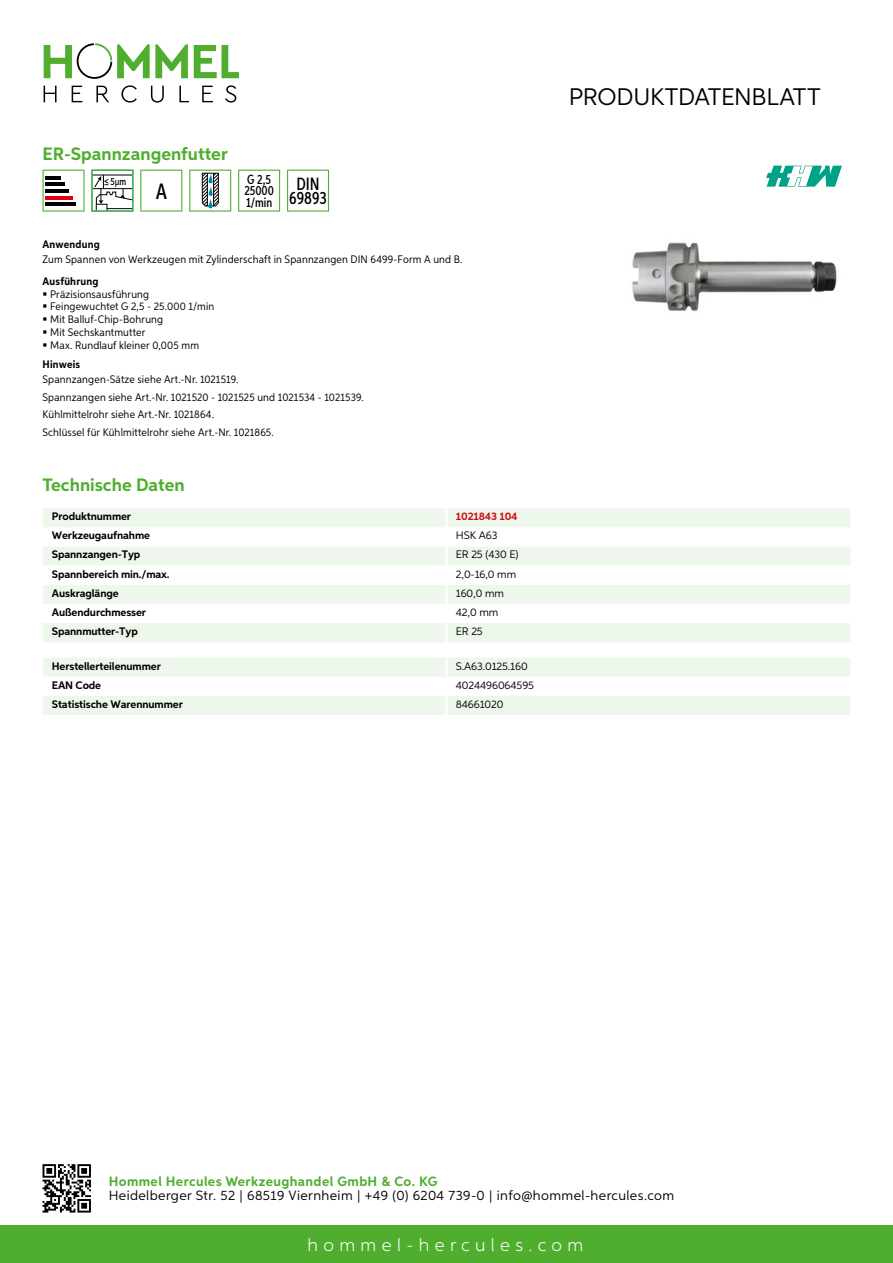
<style>
.page{position:relative;width:893px;height:1263px;background:#fff}
.page>*{position:absolute;margin:0;border:0;box-sizing:border-box;transform-origin:0 0}
.t1{font:24px "Aspira";letter-spacing:-.01em;color:#000}
.t2{font:500 22.2px "Aspira XX Nar";color:#000}
.t3{font:700 18px "Aspira";color:#50ae2f}
.t4{font:300 18px "Aspira";letter-spacing:.3em;color:#fff}
.t5{font:500 17.85px/14.9px "Aspira XX Nar";color:#000;text-align:center}
.t6{font:13.5px "Aspira";letter-spacing:.03em;color:#000}
.t7{font:700 13.5px "Aspira";letter-spacing:.03em;color:#50ae2f}
.t8{font:500 13.35px/11.9px "Aspira XX Nar";color:#000}
.t9{font:10.95px/12.8px "Aspira Nar";letter-spacing:.015em;color:#000}
.t10{font:700 10.95px "Aspira";letter-spacing:-.01em;color:#000}
.t11{font:10.95px "Aspira";letter-spacing:-.01em;color:#000}
.t12{font:700 10.95px "Aspira Nar";letter-spacing:.02em;color:#000}
.t13{font:700 10.95px "Aspira";letter-spacing:-.01em;color:#cd1013}
.t14{font:500 10.35px "Aspira XX Nar";color:#000}
</style>
<div class="page">
<div style="left:0;top:1226px;width:893px;height:37px;background:#50ae2f"></div>
<svg style="left:43px;top:1164px;width:48px;height:48px"></svg>
<svg style="left:194px;top:45px;width:45px;height:33px"></svg>
<svg style="left:44px;top:43px;width:144px;height:36px"></svg>
<svg style="left:44px;top:86px;width:13px;height:16px"></svg>
<svg style="left:72px;top:86px;width:10px;height:16px"></svg>
<svg style="left:96px;top:86px;width:13px;height:16px"></svg>
<svg style="left:121px;top:85px;width:16px;height:18px"></svg>
<svg style="left:151px;top:86px;width:13px;height:17px"></svg>
<svg style="left:179px;top:86px;width:10px;height:16px"></svg>
<svg style="left:202px;top:86px;width:11px;height:16px"></svg>
<svg style="left:225px;top:85px;width:11px;height:18px"></svg>
<div style="left:43px;top:508px;width:807px;height:134px;background:#eef7eb"></div>
<svg style="left:43px;top:527px;width:807px;height:96px"></svg>
<hr style="left:445px;top:508px;width:3px;height:19px;background:#fff">
<hr style="left:445px;top:527px;width:3px;height:19px;background:#fff">
<hr style="left:445px;top:546px;width:3px;height:20px;background:#fff">
<hr style="left:445px;top:566px;width:3px;height:19px;background:#fff">
<hr style="left:445px;top:585px;width:3px;height:19px;background:#fff">
<hr style="left:445px;top:604px;width:3px;height:19px;background:#fff">
<hr style="left:445px;top:623px;width:3px;height:19px;background:#fff">
<svg style="left:43px;top:658px;width:807px;height:57px"></svg>
<hr style="left:445px;top:696px;width:3px;height:19px;background:#fff">
<svg style="left:43px;top:170px;width:42px;height:42px"></svg>
<hr style="left:45px;top:176px;width:16px;height:3px;background:#000">
<hr style="left:45px;top:183px;width:20px;height:3px;background:#000">
<hr style="left:45px;top:189px;width:24px;height:3px;background:#000">
<hr style="left:45px;top:196px;width:27px;height:3px;background:#e3000b">
<hr style="left:45px;top:203px;width:31px;height:3px;background:#000">
<svg style="left:91px;top:170px;width:42px;height:42px"></svg>
<svg style="left:140px;top:170px;width:42px;height:42px"></svg>
<svg style="left:189px;top:170px;width:42px;height:42px"></svg>
<svg style="left:238px;top:170px;width:42px;height:42px"></svg>
<svg style="left:287px;top:170px;width:42px;height:42px"></svg>
<img style="left:632px;top:242px;width:205px;height:69px">
<svg style="left:766px;top:166px;width:76px;height:21px"></svg>
<h3 class="t3" style="left:43px;top:142px;width:187px">ER-Spannzangenfutter</h3>
<p class="t14" style="left:104px;top:175px;width:24px">≤5µm</p>
<h2 class="t2" style="left:156px;top:178px;width:13px">A</h2>
<p class="t8" style="left:244px;top:173px;width:31px">G 2,5<br>25000<br>1/min</p>
<h3 class="t5" style="left:289px;top:176px;width:39px">DIN<br>69893</h3>
<p class="t12" style="left:43px;top:237px;width:59px">Anwendung</p>
<p class="t9" style="left:43px;top:252px;width:422px">Zum Spannen von Werkzeugen mit Zylinderschaft in Spannzangen DIN 6499-Form A und B.</p>
<p class="t12" style="left:43px;top:274px;width:58px">Ausführung</p>
<p class="t9" style="left:50px;top:287px;width:166px">Präzisionsausführung<br>Feingewuchtet G 2,5 - 25.000 1/min<br>Mit Balluf-Chip-Bohrung<br>Mit Sechskantmutter<br>Max. Rundlauf kleiner 0,005 mm</p>
<p class="t12" style="left:43px;top:357px;width:39px">Hinweis</p>
<p class="t9" style="left:43px;top:370px;width:323px;line-height:17.5px">Spannzangen-Sätze siehe Art.-Nr. 1021519.<br>Spannzangen siehe Art.-Nr. 1021520 - 1021525 und 1021534 - 1021539.<br>Kühlmittelrohr siehe Art.-Nr. 1021864.<br>Schlüssel für Kühlmittelrohr siehe Art.-Nr. 1021865.</p>
<h3 class="t3" style="left:43px;top:474px;width:144px">Technische Daten</h3>
<p class="t10" style="left:52px;top:510px;width:81px">Produktnummer</p>
<p class="t13" style="left:456px;top:510px;width:63px">1021843 104</p>
<p class="t10" style="left:52px;top:529px;width:100px">Werkzeugaufnahme</p>
<p class="t11" style="left:456px;top:529px;width:43px">HSK A63</p>
<p class="t10" style="left:52px;top:548px;width:90px">Spannzangen-Typ</p>
<p class="t11" style="left:456px;top:548px;width:64px">ER 25 (430 E)</p>
<p class="t10" style="left:52px;top:567px;width:119px">Spannbereich min./max.</p>
<p class="t11" style="left:456px;top:567px;width:62px">2,0-16,0 mm</p>
<p class="t10" style="left:52px;top:586px;width:68px">Auskraglänge</p>
<p class="t11" style="left:456px;top:586px;width:50px">160,0 mm</p>
<p class="t10" style="left:52px;top:605px;width:96px">Außendurchmesser</p>
<p class="t11" style="left:456px;top:605px;width:44px">42,0 mm</p>
<p class="t10" style="left:52px;top:624px;width:88px">Spannmutter-Typ</p>
<p class="t11" style="left:456px;top:624px;width:28px">ER 25</p>
<p class="t10" style="left:52px;top:659px;width:111px">Herstellerteilenummer</p>
<p class="t11" style="left:456px;top:659px;width:73px">S.A63.0125.160</p>
<p class="t10" style="left:52px;top:678px;width:51px">EAN Code</p>
<p class="t11" style="left:456px;top:678px;width:80px">4024496064595</p>
<p class="t10" style="left:52px;top:697px;width:132px">Statistische Warennummer</p>
<p class="t11" style="left:456px;top:697px;width:49px">84661020</p>
<h1 class="t1" style="left:569px;top:82px;width:253px">Produktdatenblatt</h1>
<p class="t7" style="left:109px;top:1172px;width:330px">Hommel Hercules Werkzeughandel GmbH &amp; Co. KG</p>
<p class="t6" style="left:109px;top:1187px;width:567px">Heidelberger Str. 52 | 68519 Viernheim | +49 (0) 6204 739-0 | info@hommel-hercules.com</p>
<h3 class="t4" style="left:307px;top:1234px;width:277px">hommel-hercules.com</h3>
</div>
